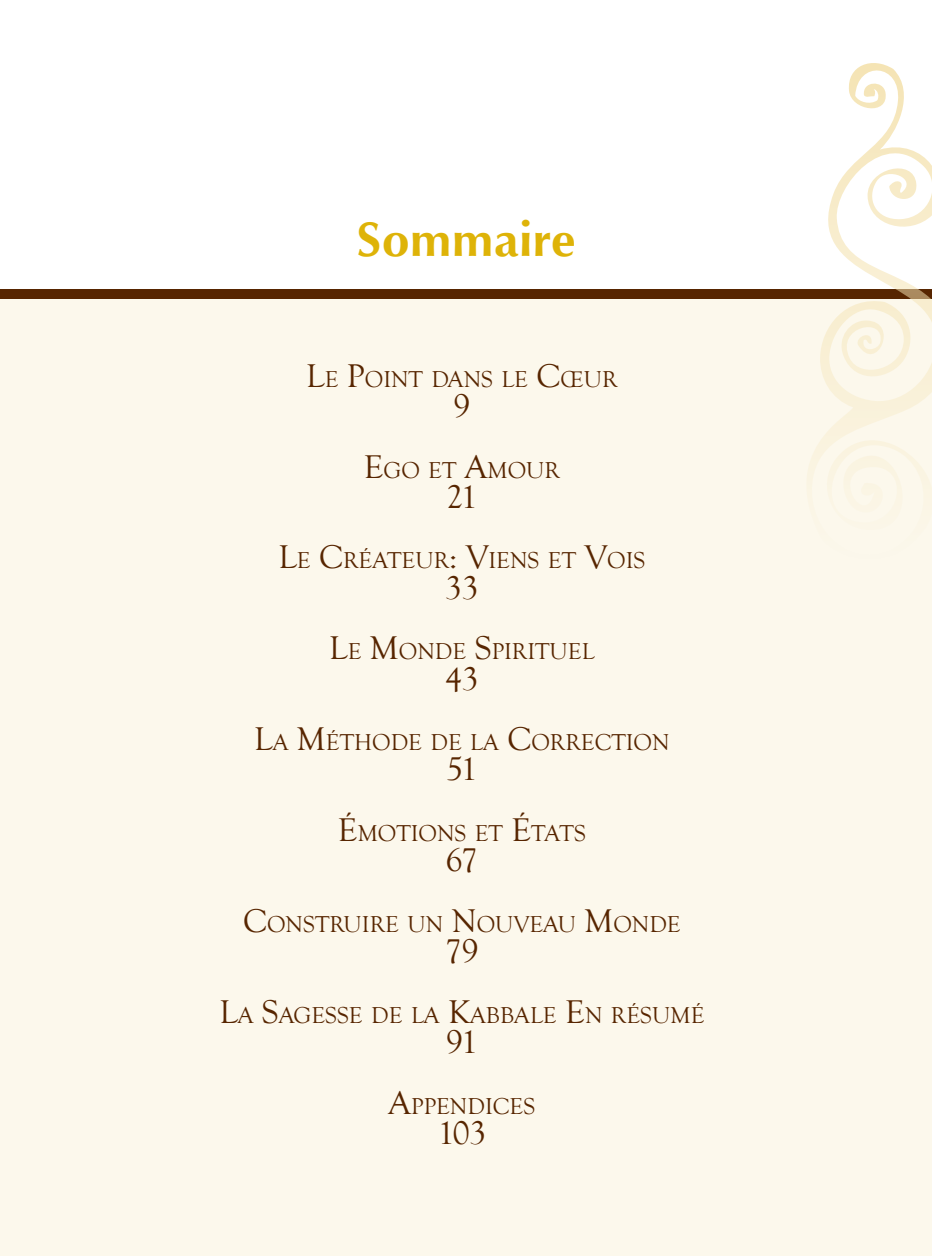
<style>
.page{position:relative;width:932px;height:1256px;background:#fff}
.page>*{position:absolute;margin:0;border:0;box-sizing:border-box;transform-origin:0 0}
.t1{font:700 49.5px "Optimum";color:#deb308}
.t2{font:33.75px "Goudy Old Style T";letter-spacing:-.05em;color:#572500}
.t3{font:23.62px "Goudy Old Style T";color:#572500}
.s1{font-size:33.75px}
</style>
<div class="page">
<div style="left:0;top:294px;width:932px;height:962px;background:#fcf8ec"></div>
<div style="left:0;top:289px;width:932px;height:10px;background:#572500"></div>
<svg style="left:808px;top:63px;width:124px;height:408px"></svg>
<h1 class="t1" style="left:356px;top:210px;width:221px">Sommaire</h1>
<p class="t3" style="left:306px;top:366px;width:313px"><span class="s1">L</span>E <span class="s1">P</span>OINT DANS LE <span class="s1">C</span>ŒUR</p>
<h2 class="t2" style="left:453px;top:387px;width:18px">9</h2>
<p class="t3" style="left:364px;top:457px;width:198px"><span class="s1">E</span>GO ET <span class="s1">A</span>MOUR</p>
<h2 class="t2" style="left:446px;top:478px;width:33px">21</h2>
<p class="t3" style="left:278px;top:548px;width:368px"><span class="s1">L</span>E <span class="s1">C</span>RÉATEUR<span class="s1">: V</span>IENS ET <span class="s1">V</span>OIS</p>
<h2 class="t2" style="left:445px;top:569px;width:35px">33</h2>
<p class="t3" style="left:329px;top:638px;width:266px"><span class="s1">L</span>E <span class="s1">M</span>ONDE <span class="s1">S</span>PIRITUEL</p>
<h2 class="t2" style="left:445px;top:660px;width:35px">43</h2>
<p class="t3" style="left:254px;top:729px;width:417px"><span class="s1">L</span>A <span class="s1">M</span>ÉTHODE DE LA <span class="s1">C</span>ORRECTION</p>
<h2 class="t2" style="left:446px;top:751px;width:33px">51</h2>
<p class="t3" style="left:338px;top:820px;width:249px"><span class="s1">É</span>MOTIONS ET <span class="s1">É</span>TATS</p>
<h2 class="t2" style="left:446px;top:841px;width:34px">67</h2>
<p class="t3" style="left:243px;top:911px;width:439px"><span class="s1">C</span>ONSTRUIRE UN <span class="s1">N</span>OUVEAU <span class="s1">M</span>ONDE</p>
<h2 class="t2" style="left:445px;top:932px;width:35px">79</h2>
<p class="t3" style="left:219px;top:1002px;width:486px"><span class="s1">L</span>A <span class="s1">S</span>AGESSE DE LA <span class="s1">K</span>ABBALE <span class="s1">E</span>N RÉSUMÉ</p>
<h2 class="t2" style="left:446px;top:1023px;width:33px">91</h2>
<p class="t3" style="left:388px;top:1092px;width:148px"><span class="s1">A</span>PPENDICES</p>
<h2 class="t2" style="left:437px;top:1114px;width:51px">103</h2>
</div>
